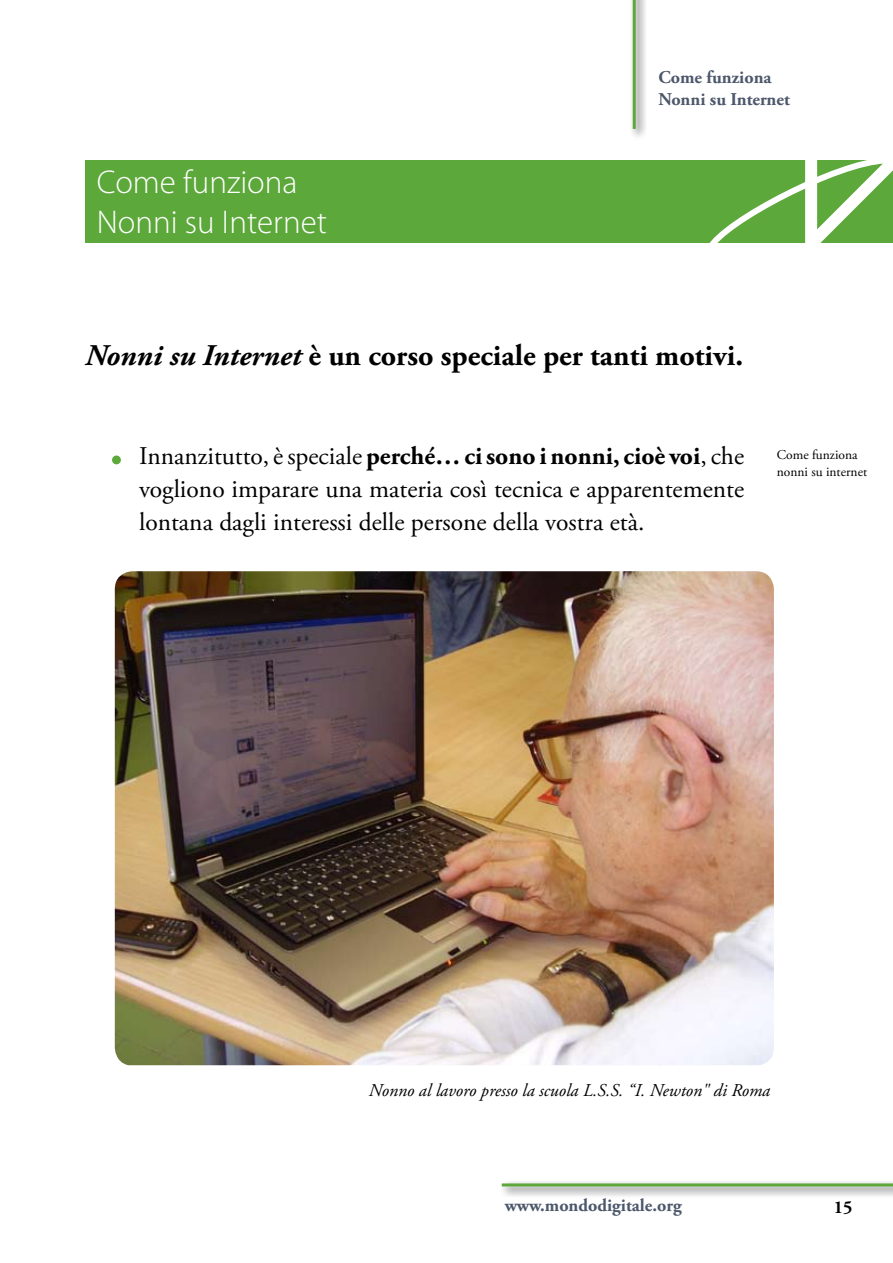
<style>
.page{position:relative;width:893px;height:1263px;background:#fff}
.page>*{position:absolute;margin:0;border:0;box-sizing:border-box;transform-origin:0 0}
.t1{font:300 33px/39.6px "Myriad Pro";color:#fff}
.t2{font:700 30px "Adobe Garamond Pro";color:#000}
.t3{font:25.5px/33px "Adobe Garamond Pro";color:#000;text-align:justify}
.t4{font:italic 18px "Adobe Garamond Pro";color:#000}
.t5{font:700 18px/21.6px "Adobe Garamond Pro";color:#4c576b}
.t6{font:700 18px "Adobe Garamond Pro";color:#000}
.t7{font:13.5px/16.2px "Adobe Garamond Pro";color:#000}
.s1{font-style:italic}
.s2{font-weight:700}
</style>
<div class="page">
<div style="left:629px;top:0;width:19px;height:140px;background:#000;opacity:.75"></div>
<hr style="left:633px;top:0;width:3px;height:129px;background:#5ca83a">
<div style="left:498px;top:1179px;width:395px;height:20px;background:#000;opacity:.75"></div>
<hr style="left:502px;top:1183px;width:391px;height:3px;background:#5ca83a">
<div style="left:112px;top:455px;width:9px;height:9px;background:#5ca83a;border-radius:50%"></div>
<div style="left:85px;top:160px;width:808px;height:82px;background:#5ca83a"></div>
<svg style="left:701px;top:160px;width:192px;height:83px"></svg>
<img style="left:115px;top:571px;width:659px;height:494px">
<p class="t1" style="left:97px;top:162px;width:232px">Come funziona<br>Nonni su Internet</p>
<p class="t5" style="left:658px;top:67px;width:133px">Come funziona<br>Nonni su Internet</p>
<p class="t2" style="left:85px;top:338px;width:659px"><span class="s1">Nonni su Internet</span> è un corso speciale per tanti motivi.</p>
<p class="t3" style="left:139px;top:441px;width:607px">Innanzitutto, è speciale <span class="s2">perché… ci sono i nonni, cioè voi</span>, che vogliono imparare una materia così tecnica e apparentemente lontana dagli interessi delle persone della vostra età.</p>
<p class="t7" style="left:777px;top:448px;width:92px">Come funziona nonni su internet</p>
<p class="t4" style="left:369px;top:1079px;width:403px">Nonno al lavoro presso la scuola L.S.S. “I. Newton" di Roma</p>
<p class="t5" style="left:505px;top:1194px;width:179px">www.mondodigitale.org</p>
<p class="t6" style="left:834px;top:1197px;width:20px">15</p>
</div>
